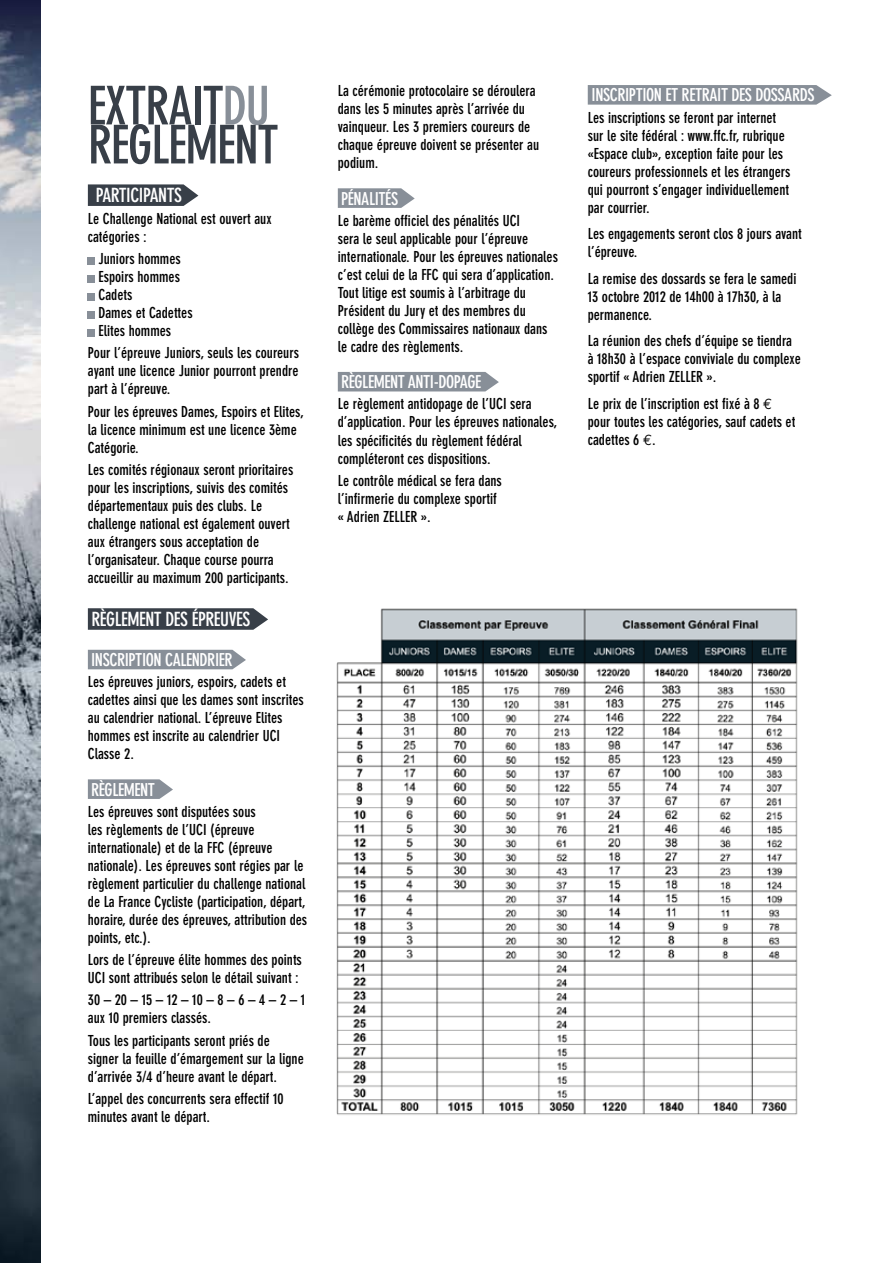
<style>
.page{position:relative;width:893px;height:1263px;background:#fff}
.page>*{position:absolute;margin:0;border:0;box-sizing:border-box;transform-origin:0 0}
.t1{font:700 condensed 52.5px/39px "DIN Neuzeit Grotesk";letter-spacing:-.025em;color:#383f48}
.t2{font:700 condensed 19.35px "DIN Neuzeit Grotesk";letter-spacing:-.025em;color:#fff}
.t3{font:700 condensed 17.55px "DIN Neuzeit Grotesk";letter-spacing:-.025em;color:#fff}
.t4{font:700 condensed 15px/18px "DIN Neuzeit Grotesk";color:#000}
.s1{color:#888f98}
.s2{font-family:"Euro Mono";font-weight:400;font-stretch:normal}
</style>
<div class="page">
<img style="left:0;top:0;width:40px;height:1263px">
<svg style="left:88px;top:184px;width:110px;height:22px;background:#484f57"></svg>
<div style="left:88px;top:257px;width:7px;height:7px;background:#888f98"></div>
<div style="left:88px;top:275px;width:7px;height:7px;background:#888f98"></div>
<div style="left:88px;top:293px;width:7px;height:7px;background:#888f98"></div>
<div style="left:88px;top:311px;width:7px;height:7px;background:#888f98"></div>
<div style="left:88px;top:329px;width:7px;height:7px;background:#888f98"></div>
<svg style="left:88px;top:608px;width:180px;height:22px;background:#444a53"></svg>
<div style="left:88px;top:650px;width:158px;height:19px;background:#888f98"></div>
<svg style="left:88px;top:779px;width:85px;height:20px;background:#939aa2"></svg>
<svg style="left:338px;top:188px;width:77px;height:20px;background:#959ba3"></svg>
<div style="left:338px;top:372px;width:161px;height:19px;background:#888f98"></div>
<svg style="left:588px;top:85px;width:244px;height:20px;background:#8e949d"></svg>
<img style="left:336px;top:608px;width:462px;height:507px">
<h1 class="t1" style="left:88px;top:87px;width:192px">EXTRAIT<span class="s1">DU<br></span>REGLEMENT</h1>
<p class="t2" style="left:96px;top:184px;width:52px">Participant</p>
<p class="t2" style="left:174px;top:184px;width:9px">s</p>
<p class="t4" style="left:88px;top:210px;width:185px">Le Challenge National est ouvert aux catégories :</p>
<p class="t4" style="left:98px;top:250px;width:96px">Juniors hommes<br>Espoirs hommes<br>Cadets<br>Dames et Cadettes<br>Elites hommes</p>
<p class="t4" style="left:88px;top:344px;width:213px;text-align:justify">Pour l’épreuve Juniors, seuls les coureurs ayant une licence Junior pourront prendre part à l’épreuve.</p>
<p class="t4" style="left:88px;top:403px;width:218px">Pour les épreuves Dames, Espoirs et Elites, la licence minimum est une licence 3ème<br>Catégorie.</p>
<p class="t4" style="left:88px;top:461px;width:207px">Les comités régionaux seront prioritaires pour les inscriptions, suivis des comités départementaux puis des clubs. Le challenge national est également ouvert aux étrangers sous acceptation de l’organisateur. Chaque course pourra accueillir au maximum 200 participants.</p>
<p class="t2" style="left:92px;top:608px;width:24px">Règlement</p>
<p class="t2" style="left:165px;top:608px;width:86px">des épreuves</p>
<p class="t3" style="left:91px;top:649px;width:33px">Inscripti</p>
<p class="t3" style="left:146px;top:649px;width:35px">on calendrier</p>
<p class="t4" style="left:88px;top:673px;width:217px">Les épreuves juniors, espoirs, cadets et cadettes ainsi que les dames sont inscrites au calendrier national. L’épreuve Elites hommes est inscrite au calendrier UCI Classe 2.</p>
<p class="t3" style="left:91px;top:779px;width:22px">Règlement</p>
<p class="t4" style="left:88px;top:803px;width:221px">Les épreuves sont disputées sous<br>les règlements de l’UCI (épreuve internationale) et de la FFC (épreuve nationale). Les épreuves sont régies par le règlement particulier du challenge national de La France Cycliste (participation, départ, horaire, durée des épreuves, attribution des points, etc.).</p>
<p class="t4" style="left:88px;top:951px;width:216px">Lors de l’épreuve élite hommes des points<br>UCI sont attribués selon le détail suivant :</p>
<p class="t4" style="left:88px;top:991px;width:219px">30 – 20 – 15 – 12 – 10 – 8 – 6 – 4 – 2 – 1 aux 10 premiers classés.</p>
<p class="t4" style="left:88px;top:1031px;width:217px">Tous les participants seront priés de signer la feuille d’émargement sur la ligne d’arrivée 3/4 d’heure avant le départ.</p>
<p class="t4" style="left:88px;top:1090px;width:197px">L’appel des concurrents sera effectif 10 minutes avant le départ.</p>
<p class="t4" style="left:338px;top:82px;width:203px">La cérémonie protocolaire se déroulera dans les 5 minutes après l’arrivée du vainqueur. Les 3 premiers coureurs de chaque épreuve doivent se présenter au podium.</p>
<p class="t3" style="left:341px;top:188px;width:20px">pénalit</p>
<p class="t3" style="left:385px;top:188px;width:14px">és</p>
<p class="t4" style="left:338px;top:212px;width:222px">Le barème officiel des pénalités UCI<br>sera le seul applicable pour l’épreuve internationale. Pour les épreuves nationales c’est celui de la FFC qui sera d’application.<br>Tout litige est soumis à l’arbitrage du Président du Jury et des membres du collège des Commissaires nationaux dans le cadre des règlements.</p>
<p class="t3" style="left:341px;top:372px;width:22px">Règlement</p>
<p class="t3" style="left:408px;top:372px;width:54px">Anti-dopage</p>
<p class="t4" style="left:338px;top:395px;width:221px">Le règlement antidopage de l’UCI sera d’application. Pour les épreuves nationales, les spécificités du règlement fédéral compléteront ces dispositions.</p>
<p class="t4" style="left:338px;top:472px;width:166px">Le contrôle médical se fera dans l’infirmerie du complexe sportif « Adrien ZELLER ».</p>
<p class="t3" style="left:592px;top:85px;width:33px">Inscripti</p>
<p class="t3" style="left:646px;top:85px;width:43px">onet retrait</p>
<p class="t3" style="left:731px;top:85px;width:85px">des dossards</p>
<p class="t4" style="left:588px;top:108px;width:204px">Les inscriptions se feront par internet sur le site fédéral : www.ffc.fr, rubrique «Espace club», exception faite pour les coureurs professionnels et les étrangers qui pourront s’engager individuellement par courrier.</p>
<p class="t4" style="left:588px;top:225px;width:216px">Les engagements seront clos 8 jours avant l’épreuve.</p>
<p class="t4" style="left:588px;top:269px;width:210px">La remise des dossards se fera le samedi<br>13 octobre 2012 de 14h00 à 17h30, à la permanence.</p>
<p class="t4" style="left:588px;top:332px;width:214px">La réunion des chefs d’équipe se tiendra à 18h30 à l’espace conviviale du complexe sportif « Adrien ZELLER ».</p>
<p class="t4" style="left:588px;top:394px;width:209px">Le prix de l’inscription est fixé à 8 <span class="s2">€ </span>pour toutes les catégories, sauf cadets et cadettes 6 <span class="s2">€</span>.</p>
</div>
